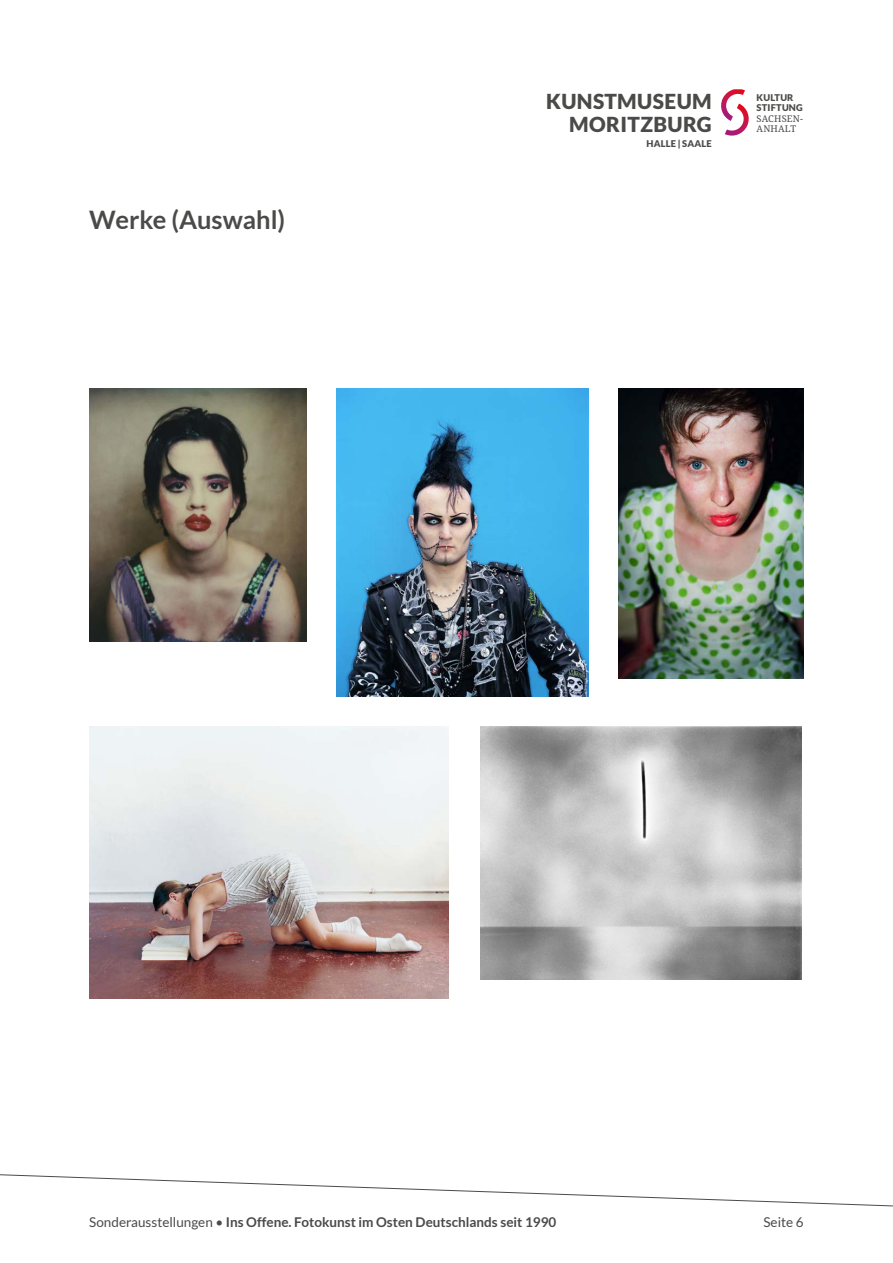
<style>
.page{position:relative;width:893px;height:1263px;background:#fff}
.page>*{position:absolute;margin:0;border:0;box-sizing:border-box;transform-origin:0 0}
.t1{font:700 25.5px "Lato";color:#4a4a49}
.t2{font:900 20.85px/23.2px "Lato";letter-spacing:.02em;color:#4a4a49;text-align:right}
.t3{font:700 13.5px "Lato";color:#4a4a49}
.t4{font:13.5px "Lato";color:#4a4a49}
.t5{font:900 9.3px/10.5px "Lato";letter-spacing:.02em;color:#4a4a49}
.t6{font:9.3px/10.5px "Noto Serif";letter-spacing:.02em;color:#4a4a49}
.s1{font-weight:400}
</style>
<div class="page">
<svg style="left:721px;top:89px;width:28px;height:47px"></svg>
<svg style="left:0;top:1174px;width:893px;height:33px"></svg>
<img style="left:89px;top:388px;width:217px;height:253px">
<img style="left:89px;top:726px;width:359px;height:272px">
<img style="left:336px;top:388px;width:252px;height:309px">
<img style="left:618px;top:388px;width:186px;height:290px">
<img style="left:480px;top:726px;width:322px;height:254px">
<h1 class="t1" style="left:89px;top:205px;width:197px">Werke (Auswahl)</h1>
<h2 class="t2" style="left:546px;top:89px;width:167px">KUNSTMUSEUM<br>MORITZBURG</h2>
<p class="t5" style="left:647px;top:139px;width:67px">HALLE | SAALE</p>
<p class="t5" style="left:757px;top:92px;width:48px">KULTUR<br>STIFTUNG</p>
<p class="t6" style="left:757px;top:113px;width:48px">SACHSEN-<br>ANHALT</p>
<p class="t3" style="left:89px;top:1214px;width:469px"><span class="s1">Sonderausstellungen •</span> Ins Offene. Fotokunst im Osten Deutschlands seit 1990</p>
<p class="t4" style="left:763px;top:1214px;width:42px">Seite 6</p>
</div>
